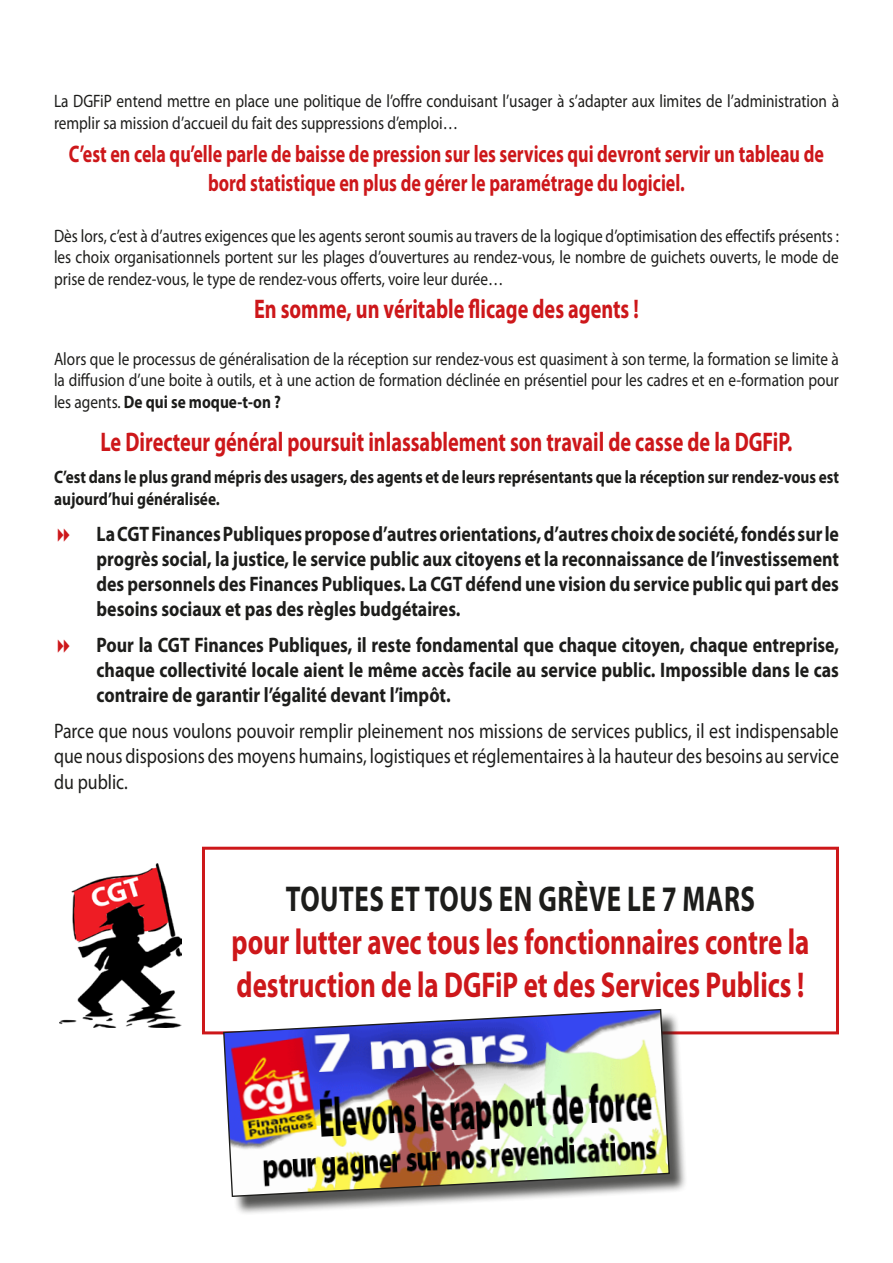
<style>
.page{position:relative;width:893px;height:1263px;background:#fff}
.page>*{position:absolute;margin:0;border:0;box-sizing:border-box;transform-origin:0 0}
.Normal__Web{font:700 36px/43.2px "Myriad Pro";color:#cd171a;text-align:center;scale:.75 1}
.Normal__Web-2{font:700 27px "Myriad Pro";color:#cd171a;scale:.75 1}
.Normal__Web-3{font:700 24px/28.8px "Myriad Pro";color:#cd171a;text-align:center;scale:.75 1}
.t1{font:700 21px/25.2px "Myriad Pro";color:#1d1d1b;text-align:justify;scale:.85 1}
.t2{font:21px/25.2px "Myriad Pro";color:#1d1d1b;text-align:justify;scale:.85 1}
.Normal__Web-4{font:18px/21.6px "Myriad Pro";color:#1d1d1b;text-align:justify;scale:.85 1}
.Normal__Web-5{font:700 18px/21.6px "Myriad Pro";color:#1d1d1b;scale:.85 1}
.s1{font-weight:700}
.s2{color:#1d1d1b}
</style>
<div class="page">
<div style="left:202px;top:847px;width:637px;height:187px;border:3px solid #cd171a"></div>
<div style="left:226px;top:1012px;width:462px;height:203px;background:#1d1d1b;opacity:.75"></div>
<img style="left:222px;top:1008px;width:449px;height:190px">
<img style="left:59px;top:863px;width:122px;height:164px">
<p class="Normal__Web-4" style="left:54px;top:90px;width:925px">La DGFiP entend mettre en place une politique de l’offre conduisant l’usager à s’adapter aux limites de l’administration à remplir sa mission d’accueil du fait des suppressions d’emploi…</p>
<p class="Normal__Web-3" style="left:69px;top:138px;width:1008px">C’est en cela qu’elle parle de baisse de pression sur les services qui devront servir un tableau de bord statistique en plus de gérer le paramétrage du logiciel.</p>
<p class="Normal__Web-4" style="left:54px;top:225px;width:925px">Dès lors, c’est à d’autres exigences que les agents seront soumis au travers de la logique d’optimisation des effectifs présents : les choix organisationnels portent sur les plages d’ouvertures au rendez-vous, le nombre de guichets ouverts, le mode de prise de rendez-vous, le type de rendez-vous offerts, voire leur durée…</p>
<p class="Normal__Web-2" style="left:254px;top:291px;width:515px">En somme, un véritable flicage des agents !</p>
<p class="Normal__Web-4" style="left:54px;top:347px;width:925px">Alors que le processus de généralisation de la réception sur rendez-vous est quasiment à son terme, la formation se limite à la diffusion d’une boite à outils, et à une action de formation déclinée en présentiel pour les cadres et en e-formation pour les agents. <span class="s1">De qui se moque-t-on ?</span></p>
<p class="Normal__Web-2" style="left:100px;top:424px;width:924px">Le Directeur général poursuit inlassablement son travail de casse de la DGFiP.</p>
<p class="Normal__Web-5" style="left:54px;top:466px;width:925px">C’est dans le plus grand mépris des usagers, des agents et de leurs représentants que la réception sur rendez-vous est aujourd’hui généralisée.</p>
<p class="t1" style="left:97px;top:520px;width:875px">La CGT Finances Publiques propose d’autres orientations, d’autres choix de société, fondés sur le progrès social, la justice, le service public aux citoyens et la reconnaissance de l’investissement des personnels des Finances Publiques. La CGT défend une vision du service public qui part des besoins sociaux et pas des règles budgétaires.</p>
<p class="t1" style="left:97px;top:632px;width:875px">Pour la CGT Finances Publiques, il reste fondamental que chaque citoyen, chaque entreprise, chaque collectivité locale aient le même accès facile au service public. Impossible dans le cas contraire de garantir l’égalité devant l’impôt.</p>
<p class="t2" style="left:54px;top:718px;width:925px">Parce que nous voulons pouvoir remplir pleinement nos missions de services publics, il est indispensable que nous disposions des moyens humains, logistiques et réglementaires à la hauteur des besoins au service du public.</p>
<p class="Normal__Web" style="left:231px;top:876px;width:772px"><span class="s2">TOUTES ET TOUS EN GRÈVE LE 7 MARS<br></span>pour lutter avec tous les fonctionnaires contre la destruction de la DGFiP et des Services Publics !</p>
</div>
